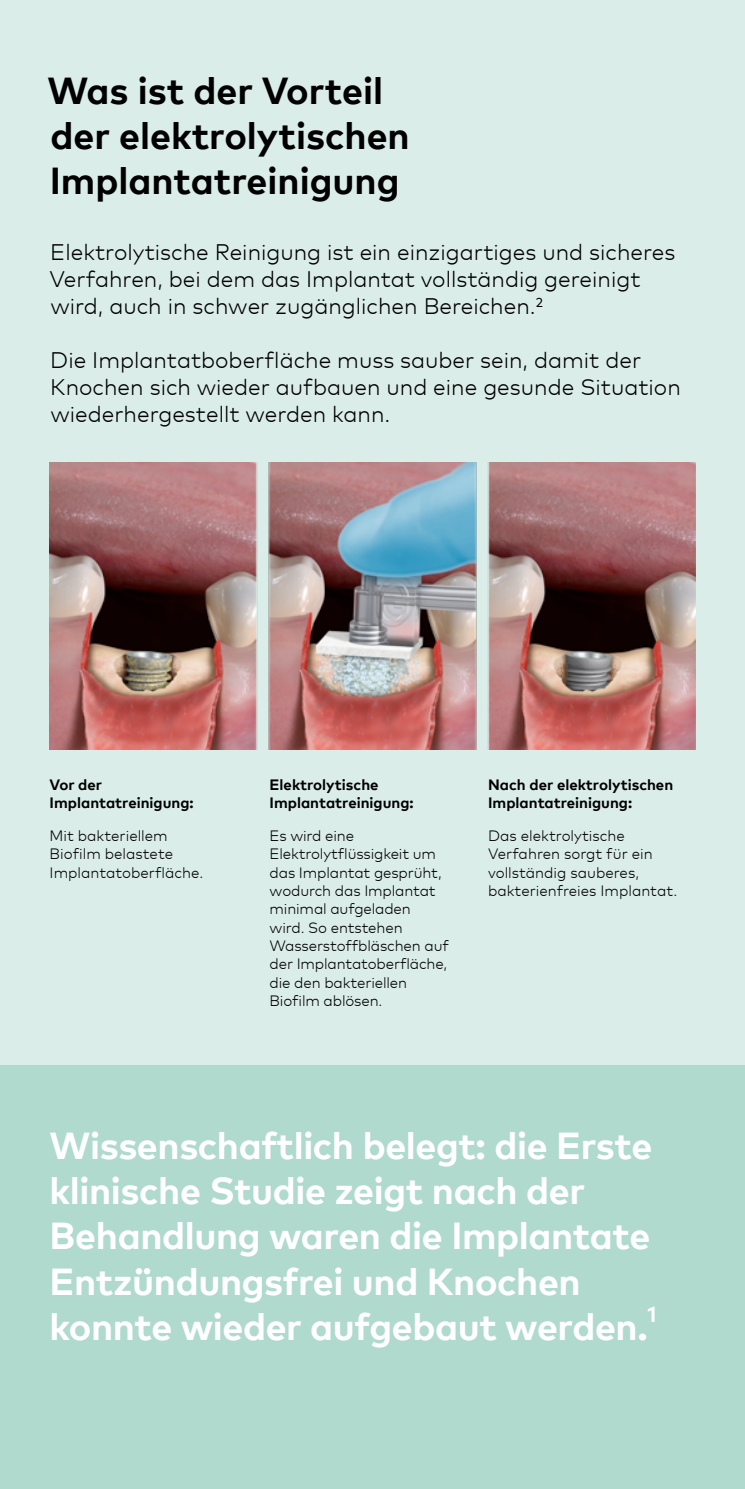
<style>
.page{position:relative;width:745px;height:1489px;background:#fff}
.page>*{position:absolute;margin:0;border:0;box-sizing:border-box;transform-origin:0 0}
.t1{font:700 37.5px/45px "Mark Pro";letter-spacing:-.01em;color:#fff}
.t2{font:700 37.5px/45px "Mark Pro";color:#000}
.t3{font:300 22.5px/27px "Mark Pro";color:#000}
.t4{font:700 21.75px "Mark Pro";color:#fff}
.t5{font:300 15px/18.2px "Mark Pro";letter-spacing:-.01em;color:#000}
.t6{font:700 15px/18.2px "Mark Pro";color:#000}
</style>
<div class="page">
<div style="left:0;top:0;width:744px;height:1488px;background:#daede8"></div>
<div style="left:0;top:1065px;width:744px;height:423px;background:#b0dace"></div>
<img style="left:50px;top:462px;width:645px;height:287px">
<h1 class="t2" style="left:48px;top:65px;width:363px">Was ist der Vorteil der elektrolytischen<br>Implantatreinigung</h1>
<h2 class="t3" style="left:49px;top:237px;width:627px">Elektrolytische Reinigung ist ein einzigartiges und sicheres<br>Verfahren, bei dem das Implantat vollständig gereinigt wird, auch in schwer zugänglichen Bereichen.<sup>2</sup></h2>
<h2 class="t3" style="left:50px;top:345px;width:631px">Die Implantatboberfläche muss sauber sein, damit der<br>Knochen sich wieder aufbauen und eine gesunde Situation wiederhergestellt werden kann.</h2>
<p class="t6" style="left:50px;top:774px;width:145px">Vor der<br>Implantatreinigung:</p>
<p class="t5" style="left:50px;top:825px;width:155px">Mit bakteriellem<br>Biofilm belastete<br>Implantatoberfläche.</p>
<p class="t6" style="left:269px;top:774px;width:145px">Elektrolytische<br>Implantatreinigung:</p>
<p class="t5" style="left:269px;top:825px;width:181px">Es wird eine<br>Elektrolytflüssigkeit um das Implantat gesprüht, wodurch das Implantat minimal aufgeladen wird. So entstehen<br>Wasserstoffbläschen auf der Implantatoberfläche, die den bakteriellen<br>Biofilm ablösen.</p>
<p class="t6" style="left:488px;top:774px;width:186px">Nach der elektrolytischen<br>Implantatreinigung:</p>
<p class="t5" style="left:488px;top:825px;width:190px">Das elektrolytische<br>Verfahren sorgt für ein vollständig sauberes, bakterienfreies Implantat.</p>
<h1 class="t1" style="left:50px;top:1120px;width:603px">Wissenschaftlich belegt: die Erste klinische Studie zeigt nach der<br>Behandlung waren die Implantate<br>Entzündungsfrei und Knochen konnte wieder aufgebaut werden.</h1>
<h3 class="t4" style="left:647px;top:1297px;width:10px">1</h3>
</div>
